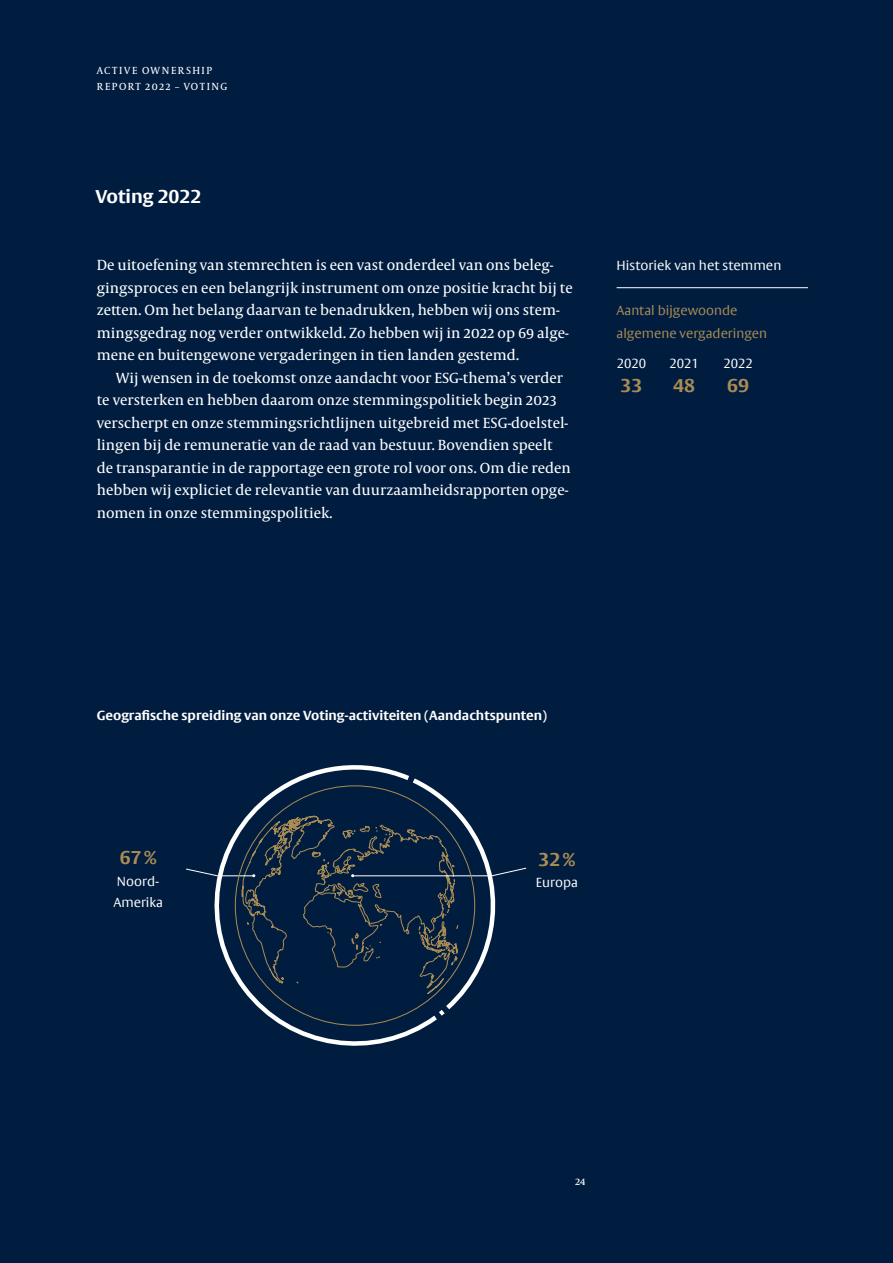
<style>
.page{position:relative;width:893px;height:1263px;background:#001d40}
.page>*{position:absolute;margin:0;border:0;box-sizing:border-box;transform-origin:0 0}
.t1{font:700 18px "Big Vesta Pro";color:#aa8c54}
.t2{font:700 18px "Big Vesta Pro";color:#fff}
.t3{font:15px/22.5px "Capitolium News 2";color:#fff}
.t4{font:700 12.75px "Big Vesta Pro";color:#fff}
.t5{font:300 12.75px/21.3px "Big Vesta Pro";color:#fff}
.t6{font:300 12.75px/22.5px "Big Vesta Pro";color:#aa8c54}
.t7{font:10.5px/15.9px "Capitolium News 2";letter-spacing:.14em;color:#fff}
</style>
<div class="page">
<hr style="left:617px;top:287px;width:191px;height:1px;background:#fff">
<svg style="left:186px;top:868px;width:13px;height:5px"></svg>
<svg style="left:508px;top:868px;width:19px;height:5px"></svg>
<svg style="left:199px;top:765px;width:309px;height:281px"></svg>
<p class="t7" style="left:97px;top:62px;width:132px">ACTIVE OWNERSHIP<br>REPORT 2022 – VOTING</p>
<p class="t2" style="left:95px;top:185px;width:108px">Voting 2022</p>
<p class="t3" style="left:97px;top:253px;width:477px">De uitoefening van stemrechten is een vast onderdeel van ons beleg&shy;gingsproces en een belangrijk instrument om onze positie kracht bij te zetten. Om het belang daarvan te benadrukken, hebben wij ons stem&shy;mingsgedrag nog verder ontwikkeld. Zo hebben wij in 2022 op 69 alge&shy;mene en buitengewone vergaderingen in tien landen gestemd.</p>
<p class="t3" style="left:97px;top:366px;width:476px;text-indent:19px">Wij wensen in de toekomst onze aandacht voor ESG-thema’s verder te versterken en hebben daarom onze stemmingspolitiek begin 2023 verscherpt en onze stemmingsrichtlijnen uitgebreid met ESG-doelstel&shy;lingen bij de remuneratie van de raad van bestuur. Bovendien speelt de transparantie in de rapportage een grote rol voor ons. Om die reden hebben wij expliciet de relevantie van duurzaamheidsrapporten opge&shy;nomen in onze stemmingspolitiek.</p>
<p class="t5" style="left:617px;top:255px;width:166px">Historiek van het stemmen</p>
<p class="t6" style="left:617px;top:299px;width:152px">Aantal bijgewoonde algemene vergaderingen</p>
<p class="t5" style="left:617px;top:352px;width:31px">2020</p>
<p class="t5" style="left:669px;top:352px;width:31px">2021</p>
<p class="t5" style="left:723px;top:352px;width:31px">2022</p>
<p class="t1" style="left:620px;top:374px;width:23px">33</p>
<p class="t1" style="left:673px;top:374px;width:23px">48</p>
<p class="t1" style="left:727px;top:374px;width:23px">69</p>
<p class="t4" style="left:97px;top:707px;width:452px">Geografische spreiding van onze Voting-activiteiten (Aandachtspunten)</p>
<p class="t1" style="left:120px;top:846px;width:38px">67%</p>
<p class="t5" style="left:113px;top:870px;width:51px">Noord-<br>Amerika</p>
<p class="t1" style="left:539px;top:847px;width:38px">32%</p>
<p class="t5" style="left:536px;top:871px;width:43px">Europa</p>
<p class="t7" style="left:575px;top:1173px;width:12px">24</p>
</div>
